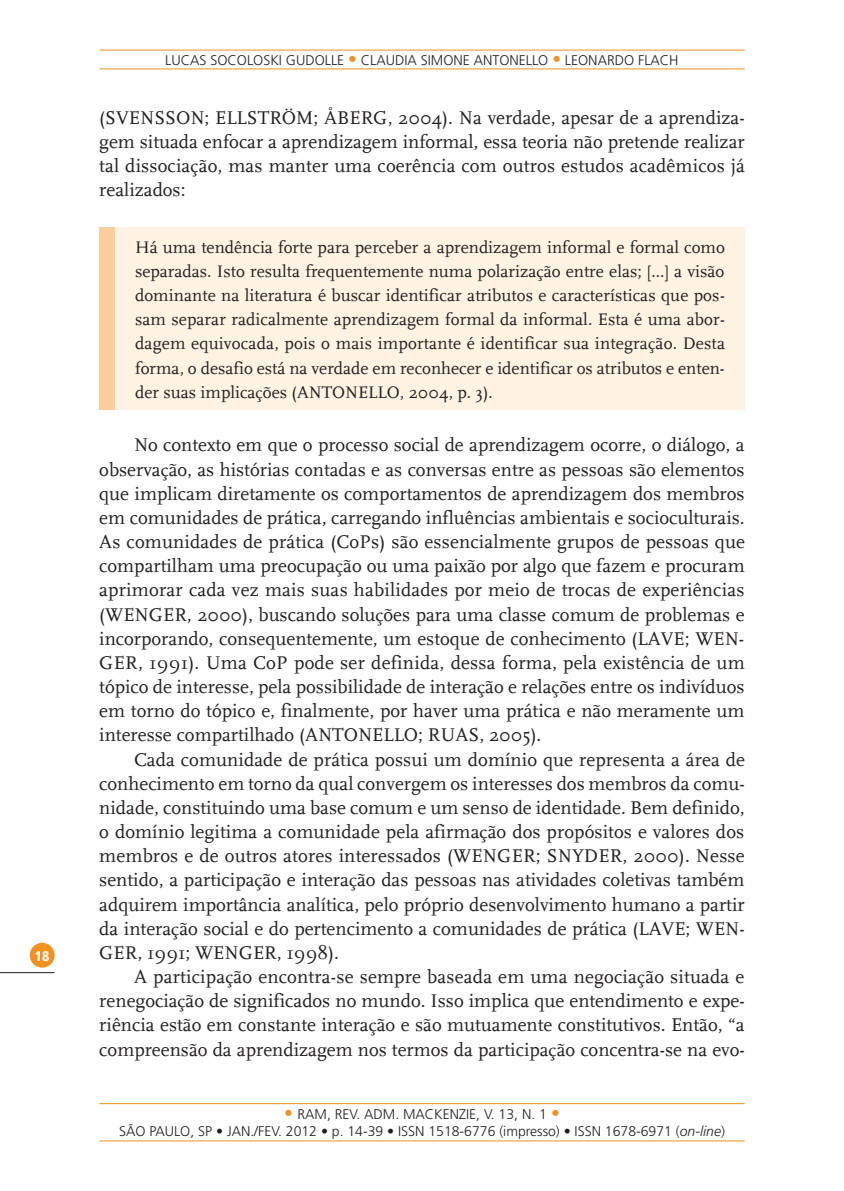
<style>
.page{position:relative;width:844px;height:1191px;background:#fff}
.page>*{position:absolute;margin:0;border:0;box-sizing:border-box;transform-origin:0 0}
.t1{font:19.25px/24.2px "FF Scala Definitive";color:#231f20;text-align:justify}
.t2{font:17.5px/24.2px "FF Scala Definitive";color:#231f20;text-align:justify}
.t3{font:300 14px/16.8px "Frutiger LT Std";color:#231f20;text-align:center}
.t4{font:900 condensed 14px "Frutiger LT Std";color:#fff}
.s1{font-size:17.5px;color:#f4901d}
.s2{font-style:italic}
</style>
<div class="page">
<div style="left:30px;top:943px;width:25px;height:24px;background:#f4901d;border-radius:50%"></div>
<hr style="left:0;top:972px;width:55px;height:1px;background:#231f20">
<hr style="left:99px;top:68px;width:645px;height:1px;background:#f4901d">
<hr style="left:99px;top:50px;width:645px;height:1px;background:#f4901d">
<hr style="left:99px;top:1140px;width:645px;height:1px;background:#f4901d">
<hr style="left:99px;top:1103px;width:645px;height:1px;background:#f4901d">
<div style="left:99px;top:227px;width:16px;height:183px;background:#fcce9d"></div>
<div style="left:115px;top:227px;width:629px;height:183px;background:#fef2e3"></div>
<p class="t4" style="left:35px;top:947px;width:16px">18</p>
<p class="t3" style="left:165px;top:51px;width:16px">LUCAS</p>
<p class="t3" style="left:210px;top:51px;width:16px">SOCOLOSKI</p>
<p class="t3" style="left:286px;top:51px;width:10px">GUDOLLE</p>
<p class="t3" style="left:348px;top:51px;width:329px"><span class="s1">•</span> CLAUDIA SIMONE ANTONELLO <span class="s1">•</span> LEONARDO FLACH</p>
<p class="t1" style="left:99px;top:106px;width:647px">(SVENSSON; ELLSTRÖM; ÅBERG, 2004). Na verdade, apesar de a aprendiza&shy;gem situada enfocar a aprendizagem informal, essa teoria não pretende realizar tal dissociação, mas manter uma coerência com outros estudos acadêmicos já realizados:</p>
<p class="t2" style="left:135px;top:235px;width:591px">Há uma tendência forte para perceber a aprendizagem informal e formal como separadas. Isto resulta frequentemente numa polarização entre elas; [...] a visão dominante na literatura é buscar identificar atributos e características que pos&shy;sam separar radicalmente aprendizagem formal da informal. Esta é uma abor&shy;dagem equivocada, pois o mais importante é identificar sua integração. Desta forma, o desafio está na verdade em reconhecer e identificar os atributos e enten&shy;der suas implicações (ANTONELLO, 2004, p. 3).</p>
<p class="t1" style="left:99px;top:433px;width:647px;text-indent:35px">No contexto em que o processo social de aprendizagem ocorre, o diálogo, a observação, as histórias contadas e as conversas entre as pessoas são elementos que implicam diretamente os comportamentos de aprendizagem dos membros em comunidades de prática, carregando influências ambientais e socioculturais.<br>As comunidades de prática (CoPs) são essencialmente grupos de pessoas que compartilham uma preocupação ou uma paixão por algo que fazem e procuram aprimorar cada vez mais suas habilidades por meio de trocas de experiências (WENGER, 2000), buscando soluções para uma classe comum de problemas e incorporando, consequentemente, um estoque de conhecimento (LAVE; WEN-GER, 1991). Uma CoP pode ser definida, dessa forma, pela existência de um tópico de interesse, pela possibilidade de interação e relações entre os indivíduos em torno do tópico e, finalmente, por haver uma prática e não meramente um interesse compartilhado (ANTONELLO; RUAS, 2005).</p>
<p class="t1" style="left:99px;top:747px;width:647px;text-indent:35px">Cada comunidade de prática possui um domínio que representa a área de conhecimento em torno da qual convergem os interesses dos membros da comu&shy;nidade, constituindo uma base comum e um senso de identidade. Bem definido, o domínio legitima a comunidade pela afirmação dos propósitos e valores dos membros e de outros atores interessados (WENGER; SNYDER, 2000). Nesse sentido, a participação e interação das pessoas nas atividades coletivas também adquirem importância analítica, pelo próprio desenvolvimento humano a partir da interação social e do pertencimento a comunidades de prática (LAVE; WEN-GER, 1991; WENGER, 1998).</p>
<p class="t1" style="left:99px;top:965px;width:646px;text-indent:35px">A participação encontra-se sempre baseada em uma negociação situada e renegociação de significados no mundo. Isso implica que entendimento e expe&shy;riência estão em constante interação e são mutuamente constitutivos. Então, “a compreensão da aprendizagem nos termos da participação concentra-se na evo-</p>
<p class="t3" style="left:119px;top:1106px;width:607px"><span class="s1">•</span> RAM, REV. ADM. MACKENZIE, V. 13, N. 1 <span class="s1">•<br></span>SÃO PAULO, SP • JAN./FEV. 2012 • P. 14-39 • ISSN 1518-6776 (IMPRESSO) • ISSN 1678-6971 (<span class="s2">on-line</span>)</p>
</div>
